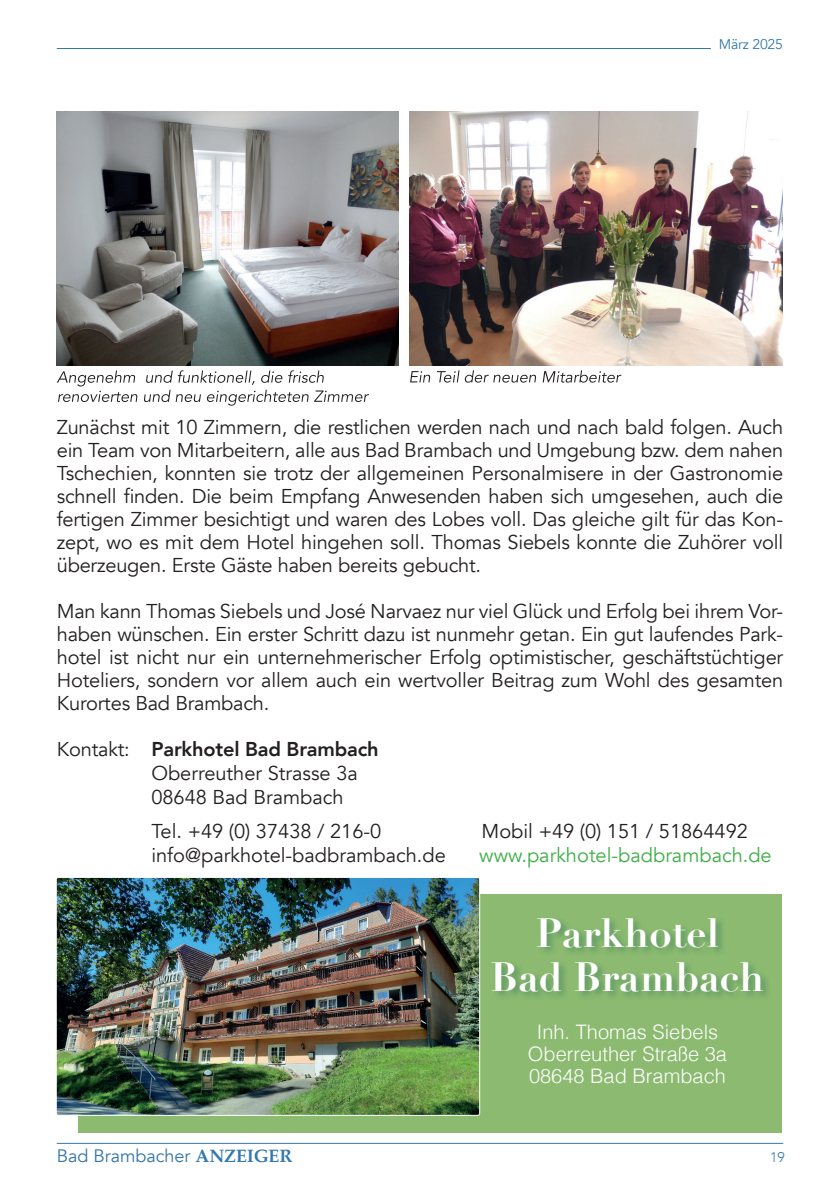
<style>
.page{position:relative;width:840px;height:1191px;background:#fff}
.page>*{position:absolute;margin:0;border:0;box-sizing:border-box;transform-origin:0 0}
.t1{font:700 40px/44px "Didot";color:#fff;text-align:center}
.t2{font:20px/23px "Avenir";letter-spacing:-.01em;color:#231f20;text-align:justify}
.t3{font:300 20px/22px "Helvetica";color:#fff;text-align:center}
.t4{font:20px "Avenir";color:#40ae49}
.t5{font:18px "Avenir";color:#3576a9}
.t6{font:14px "Avenir";letter-spacing:-.01em;color:#3379ad}
.t7{font:300 14px "Avenir";color:#3379ad}
.s1{font-weight:800}
.s2{font-family:"Palatino";font-weight:700;color:#3379ad}
</style>
<div class="page">
<hr style="left:57px;top:1143px;width:725px;height:1px;background:#3379ad">
<hr style="left:57px;top:48px;width:653px;height:1px;background:#3379ad">
<div style="left:78px;top:894px;width:702px;height:239px;background:#8bba70"></div>
<img style="left:58px;top:879px;width:420px;height:234px">
<div style="left:56px;top:877px;width:424px;height:238px;border:1px solid #fff;border-radius:2px"></div>
<div style="left:490px;top:916px;width:282px;height:85px;background:#33785c;opacity:.5"></div>
<img style="left:409px;top:111px;width:372px;height:254px">
<img style="left:57px;top:111px;width:341px;height:254px">
<svg style="left:410px;top:370px;width:211px;height:12px"></svg>
<svg style="left:57px;top:370px;width:312px;height:36px"></svg>
<p class="t6" style="left:718px;top:36px;width:66px">März 2025</p>
<p class="t2" style="left:57px;top:416px;width:727px">Zunächst mit 10 Zimmern, die restlichen werden nach und nach bald folgen. Auch ein Team von Mitarbeitern, alle aus Bad Brambach und Umgebung bzw. dem nahen Tschechien, konnten sie trotz der allgemeinen Personalmisere in der Gastronomie schnell finden. Die beim Empfang Anwesenden haben sich umgesehen, auch die fertigen Zimmer besichtigt und waren des Lobes voll. Das gleiche gilt für das Kon&shy;zept, wo es mit dem Hotel hingehen soll. Thomas Siebels konnte die Zuhörer voll überzeugen. Erste Gäste haben bereits gebucht.</p>
<p class="t2" style="left:57px;top:600px;width:727px">Man kann Thomas Siebels und José Narvaez nur viel Glück und Erfolg bei ihrem Vor&shy;haben wünschen. Ein erster Schritt dazu ist nunmehr getan. Ein gut laufendes Park&shy;hotel ist nicht nur ein unternehmerischer Erfolg optimistischer, geschäftstüchtiger Hoteliers, sondern vor allem auch ein wertvoller Beitrag zum Wohl des gesamten Kurortes Bad Brambach.</p>
<p class="t2" style="left:151px;top:737px;width:229px;line-height:24px;text-align:left;text-indent:-95px">Kontakt: <span class="s1">Parkhotel Bad Brambach<br></span>Oberreuther Strasse 3a<br>08648 Bad Brambach</p>
<p class="t2" style="left:151px;top:820px;width:231px">Tel. +49 (0) 37438 / 216-0</p>
<p class="t2" style="left:481px;top:820px;width:268px">Mobil +49 (0) 151 / 51864492</p>
<p class="t2" style="left:151px;top:844px;width:296px">info@parkhotel-badbrambach.de</p>
<p class="t4" style="left:479px;top:843px;width:294px">www.parkhotel-badbrambach.de</p>
<h1 class="t1" style="left:490px;top:911px;width:275px">Parkhotel<br>Bad Brambach</h1>
<p class="t3" style="left:527px;top:1019px;width:200px">Inh. Thomas Siebels<br>Oberreuther Straße 3a<br>08648 Bad Brambach</p>
<p class="t5" style="left:57px;top:1145px;width:237px">Bad Brambacher <span class="s2">ANZEIGER</span></p>
<p class="t7" style="left:769px;top:1149px;width:16px">19</p>
</div>
